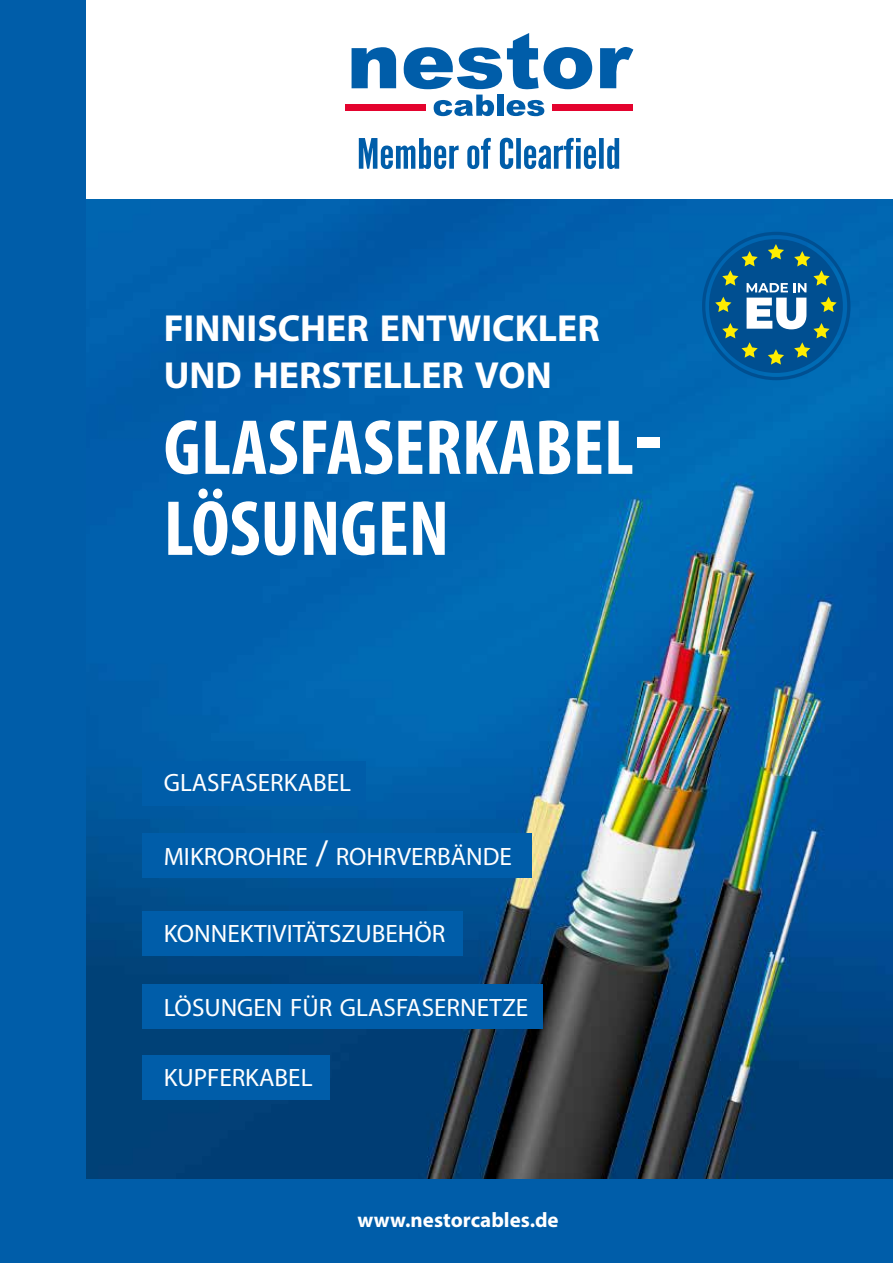
<style>
.page{position:relative;width:893px;height:1263px;background:#fff}
.page>*{position:absolute;margin:0;border:0;box-sizing:border-box;transform-origin:0 0}
.t1{font:700 condensed 78.75px/81px "Myriad Pro";color:#fff}
.t2{font:700 37.8px "Myriad Pro";color:#fff}
.t3{font:25.2px "Myriad Pro";color:#fff}
.t4{font:700 21px "Myriad Pro";color:#fff}
.s1{font-size:112.5px}
.s2{font-size:36px}
</style>
<div class="page">
<img style="left:85px;top:199px;width:808px;height:980px">
<svg style="left:600px;top:46px;width:33px;height:42px"></svg>
<svg style="left:352px;top:33px;width:240px;height:84px"></svg>
<div style="left:552px;top:104px;width:81px;height:7px;background:#e4032e"></div>
<div style="left:345px;top:104px;width:80px;height:7px;background:#e4032e"></div>
<svg style="left:359px;top:138px;width:260px;height:31px"></svg>
<svg style="left:702px;top:232px;width:148px;height:148px;background:#216c9a"></svg>
<div style="left:1px;top:1179px;width:892px;height:84px;background:#005da9"></div>
<div style="left:142px;top:761px;width:224px;height:45px;background:#005da9"></div>
<div style="left:142px;top:833px;width:390px;height:45px;background:#005da9"></div>
<div style="left:142px;top:911px;width:321px;height:44px;background:#005da9"></div>
<div style="left:142px;top:984px;width:401px;height:45px;background:#005da9"></div>
<div style="left:142px;top:1055px;width:188px;height:45px;background:#005da9"></div>
<div style="left:0;top:0;width:85px;height:1263px;background:#005da9"></div>
<h2 class="t2" style="left:164px;top:303px;width:438px">FINNISCHER ENTWICKLER</h2>
<h2 class="t2" style="left:164px;top:351px;width:390px">UND HERSTELLER VON</h2>
<h1 class="t1" style="left:164px;top:405px;width:501px">GLASFASERKABEL<span class="s1">-<br></span>LÖSUNGEN</h1>
<p class="t3" style="left:164px;top:767px;width:189px">GLASFASERKABEL</p>
<p class="t3" style="left:164px;top:841px;width:350px">MIKROROHRE <span class="s2">/</span> ROHRVERBÄNDE</p>
<p class="t3" style="left:164px;top:918px;width:283px">KONNEKTIVITÄTSZUBEHÖR</p>
<p class="t3" style="left:164px;top:992px;width:366px">LÖSUNGEN FÜR GLASFASERNETZE</p>
<p class="t3" style="left:164px;top:1062px;width:150px">KUPFERKABEL</p>
<p class="t4" style="left:358px;top:1206px;width:203px">www.nestorcables.de</p>
</div>
